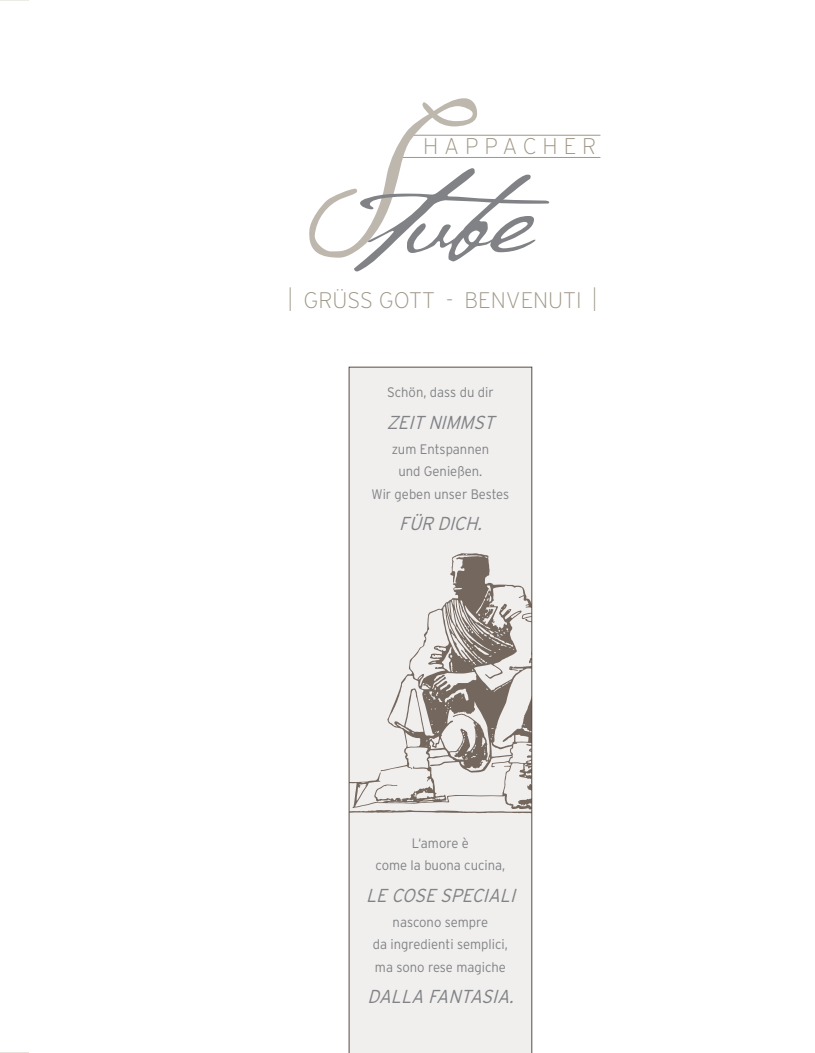
<style>
.page{position:relative;width:815px;height:1053px;background:#fff}
.page>*{position:absolute;margin:0;border:0;box-sizing:border-box;transform-origin:0 0}
._01_Titel{font:141.12px "P22 Cezanne Pro";color:#808285;scale:1.1 1}
._01_Titel-2{font:200 22.62px "Interstate";letter-spacing:.26em;color:#9e9686}
._01_Titel-3{font:200 22.5px "Interstate";color:#9e9686}
.t1{font:italic 300 18.75px "Interstate";color:#808285;scale:.95 1}
.t2{font:300 13.75px/22.5px "Interstate";color:#808285;text-align:center;scale:.95 1}
.s1{font-size:196.88px;color:#beb7ad}
.s2{font-weight:300;font-size:33.75px}
</style>
<div class="page">
<svg style="left:349px;top:367px;width:183px;height:685px;background:#e4e1df"></svg>
<hr style="left:409px;top:135px;width:191px;height:1px;background:#9e9686">
<hr style="left:394px;top:157px;width:206px;height:1px;background:#9e9686">
<svg style="left:0;top:0;width:29px;height:1px"></svg>
<svg style="left:0;top:1052px;width:29px;height:1px"></svg>
<p class="_01_Titel" style="left:301px;top:118px;width:241px"><span class="s1">S</span>tube</p>
<p class="_01_Titel-2" style="left:423px;top:134px;width:174px">HAPPACHER</p>
<p class="_01_Titel-3" style="left:289px;top:287px;width:309px"><span class="s2">I</span> GRÜSS GOTT - BENVENUTI <span class="s2">I</span></p>
<p class="t2" style="left:387px;top:381px;width:114px">Schön, dass du dir</p>
<p class="t1" style="left:387px;top:411px;width:120px">ZEIT NIMMST</p>
<p class="t2" style="left:372px;top:437px;width:146px">zum Entspannen<br>und Genießen.<br>Wir geben unser Bestes</p>
<p class="t1" style="left:399px;top:512px;width:94px">FÜR DICH.</p>
<p class="t2" style="left:375px;top:831px;width:138px">L‘amore è<br>come la buona cucina,</p>
<p class="t1" style="left:366px;top:884px;width:164px">LE COSE SPECIALI</p>
<p class="t2" style="left:373px;top:910px;width:144px">nascono sempre<br>da ingredienti semplici, ma sono rese magiche</p>
<p class="t1" style="left:368px;top:985px;width:161px">DALLA FANTASIA.</p>
</div>
